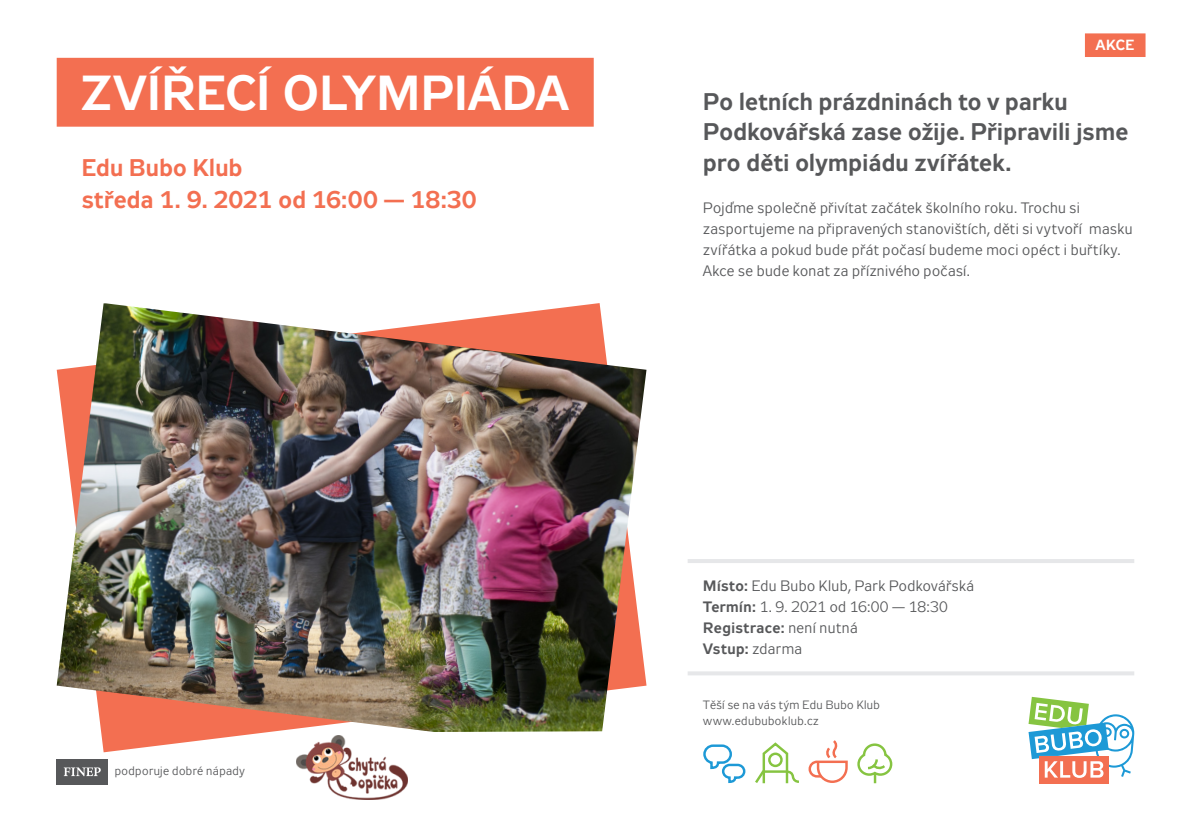
<style>
.page{position:relative;width:1191px;height:840px;background:#fff}
.page>*{position:absolute;margin:0;border:0;box-sizing:border-box;transform-origin:0 0}
.t1{font:700 49px "Zeppelin 31";letter-spacing:.02em;color:#fff}
.t2{font:700 24px/30px "Zeppelin 31";letter-spacing:.015em;color:#57585a}
.t3{font:700 24px "Zeppelin 31";letter-spacing:.015em;color:#f36f51}
.t4{font:15px/21px "Zeppelin 31";letter-spacing:.03em;color:#57585a}
.t5{font:15px/21px "Zeppelin 31";letter-spacing:.005em;color:#57585a}
.t6{font:700 15px "Zeppelin 31";letter-spacing:.03em;color:#57585a}
.t7{font:700 14.6px "Zeppelin 31";color:#fff}
.t8{font:12px "Zeppelin 31";letter-spacing:.035em;color:#57585a}
.s1{font-weight:700}
.s2{font-weight:400}
</style>
<div class="page">
<div style="left:1085px;top:33px;width:60px;height:24px;background:#f36f51"></div>
<div style="left:57px;top:58px;width:537px;height:69px;background:#f36f51"></div>
<hr style="left:687px;top:671px;width:447px;height:4px;background:#e6e7e9">
<svg style="left:688px;top:559px;width:446px;height:3px"></svg>
<svg style="left:101px;top:731px;width:501px;height:20px"></svg>
<img style="left:57px;top:303px;width:589px;height:428px">
<div style="left:1039px;top:755px;width:69px;height:27px;background:#f36f51"></div>
<svg style="left:1028px;top:696px;width:106px;height:81px"></svg>
<svg style="left:755px;top:742px;width:44px;height:42px"></svg>
<div style="left:768px;top:752px;width:14px;height:14px;border:2px solid #86c441;border-radius:50%"></div>
<svg style="left:703px;top:744px;width:43px;height:39px"></svg>
<svg style="left:808px;top:740px;width:40px;height:43px"></svg>
<svg style="left:857px;top:743px;width:36px;height:39px"></svg>
<div style="left:57px;top:758px;width:51px;height:25px;background:#57585a"></div>
<svg style="left:64px;top:767px;width:37px;height:8px"></svg>
<img style="left:296px;top:735px;width:112px;height:63px">
<p class="t1" style="left:81px;top:65px;width:489px">ZVÍŘECÍ OLYMPIÁDA</p>
<p class="t3" style="left:82px;top:154px;width:162px">Edu Bubo Klub</p>
<p class="t3" style="left:82px;top:186px;width:397px">středa 1. 9. 2021 od 16:00 — 18:30</p>
<p class="t8" style="left:115px;top:764px;width:131px">podporuje dobré nápady</p>
<p class="t7" style="left:1095px;top:37px;width:40px">AKCE</p>
<p class="t2" style="left:703px;top:89px;width:426px">Po letních prázdninách to v parku<br>Podkovářská zase ožije. Připravili jsme pro děti olympiádu zvířátek.</p>
<p class="t4" style="left:703px;top:198px;width:431px">Pojďme společně přivítat začátek školního roku. Trochu si zasportujeme na připravených stanovištích, děti si vytvoří masku zvířátka a pokud bude přát počasí budeme moci opéct i buřtíky.<br>Akce se bude konat za příznivého počasí.</p>
<p class="t4" style="left:703px;top:576px;width:272px"><span class="s1">Místo:</span> Edu Bubo Klub, Park Podkovářská</p>
<p class="t5" style="left:703px;top:597px;width:246px"><span class="s1">Termín:</span> 1. 9. 2021 od 16:00 — 18:30<br><span class="s1">Registrace:</span> není nutná</p>
<p class="t6" style="left:703px;top:640px;width:100px">Vstup: <span class="s2">zdarma</span></p>
<p class="t8" style="left:703px;top:698px;width:178px">Těší se na vás tým Edu Bubo Klub</p>
<p class="t8" style="left:703px;top:714px;width:117px">www.edububoklub.cz</p>
</div>
